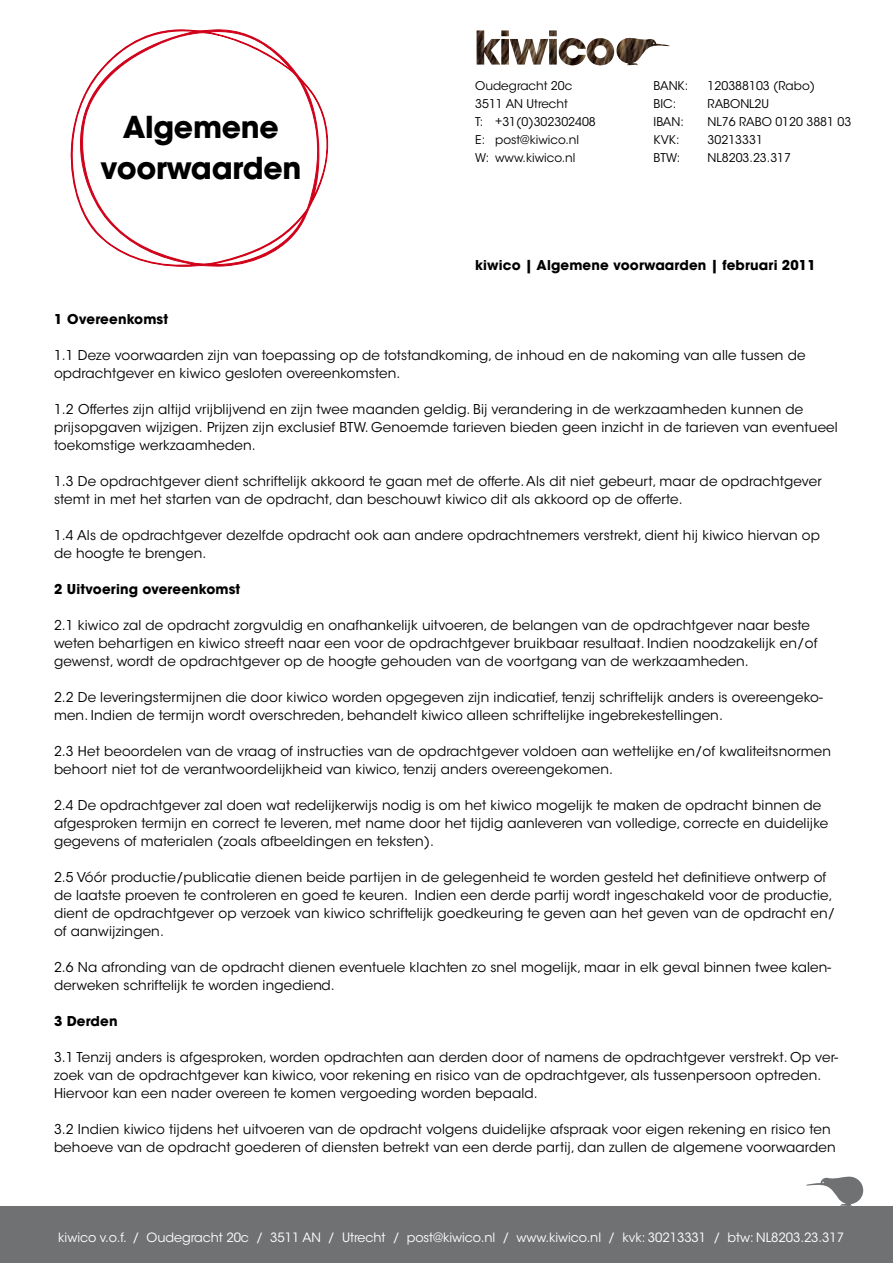
<style>
.page{position:relative;width:893px;height:1263px;background:#fff}
.page>*{position:absolute;margin:0;border:0;box-sizing:border-box;transform-origin:0 0}
.t1{font:700 30px/40.5px "ITC Avant Garde Std";letter-spacing:-.01em;color:#000;text-align:center}
.t2{font:13.5px/18px "ITC Avant Garde Std";letter-spacing:.01em;color:#000}
.t3{font:700 13.5px "ITC Avant Garde Std";letter-spacing:.01em;color:#000}
.t4{font:12.75px "ITC Avant Garde Std";letter-spacing:-.005em;color:#fff}
.t5{font:12px/18px "ITC Avant Garde Std";color:#000}
</style>
<div class="page">
<div style="left:0;top:1206px;width:893px;height:57px;background:#707172"></div>
<svg style="left:806px;top:1176px;width:58px;height:30px"></svg>
<svg style="left:70px;top:29px;width:259px;height:238px"></svg>
<img style="left:477px;top:30px;width:193px;height:36px">
<h1 class="t1" style="left:100px;top:107px;width:203px">Algemene voorwaarden</h1>
<p class="t5" style="left:475px;top:77px;width:122px">Oudegracht 20c<br>3511 AN Utrecht<br>T: +31(0)302302408<br>E: post@kiwico.nl<br>W: www.kiwico.nl</p>
<p class="t5" style="left:654px;top:77px;width:36px">BANK:</p>
<p class="t5" style="left:708px;top:77px;width:109px">120388103 (Rabo)</p>
<p class="t5" style="left:654px;top:95px;width:24px">BIC:</p>
<p class="t5" style="left:708px;top:95px;width:63px">RABONL2U</p>
<p class="t5" style="left:654px;top:113px;width:32px">IBAN:</p>
<p class="t5" style="left:708px;top:113px;width:145px">NL76 RABO 0120 3881 03</p>
<p class="t5" style="left:654px;top:131px;width:27px">KVK:</p>
<p class="t5" style="left:708px;top:131px;width:57px">30213331</p>
<p class="t5" style="left:654px;top:149px;width:28px">BTW:</p>
<p class="t5" style="left:708px;top:149px;width:85px">NL8203.23.317</p>
<p class="t3" style="left:475px;top:256px;width:342px">kiwico | Algemene voorwaarden | februari 2011</p>
<p class="t3" style="left:54px;top:310px;width:116px">1 Overeenkomst</p>
<p class="t2" style="left:54px;top:346px;width:753px">1.1 Deze voorwaarden zijn van toepassing op de totstandkoming, de inhoud en de nakoming van alle tussen de opdrachtgever en kiwico gesloten overeenkomsten.</p>
<p class="t2" style="left:54px;top:400px;width:785px">1.2 Offertes zijn altijd vrijblijvend en zijn twee maanden geldig. Bij verandering in de werkzaamheden kunnen de prijsopgaven wijzigen. Prijzen zijn exclusief BTW. Genoemde tarieven bieden geen inzicht in de tarieven van eventueel toekomstige werkzaamheden.</p>
<p class="t2" style="left:54px;top:472px;width:769px">1.3 De opdrachtgever dient schriftelijk akkoord te gaan met de offerte. Als dit niet gebeurt, maar de opdrachtgever stemt in met het starten van de opdracht, dan beschouwt kiwico dit als akkoord op de offerte.</p>
<p class="t2" style="left:54px;top:526px;width:767px">1.4 Als de opdrachtgever dezelfde opdracht ook aan andere opdrachtnemers verstrekt, dient hij kiwico hiervan op de hoogte te brengen.</p>
<p class="t3" style="left:54px;top:580px;width:188px">2 Uitvoering overeenkomst</p>
<p class="t2" style="left:54px;top:616px;width:765px">2.1 kiwico zal de opdracht zorgvuldig en onafhankelijk uitvoeren, de belangen van de opdrachtgever naar beste weten behartigen en kiwico streeft naar een voor de opdrachtgever bruikbaar resultaat. Indien noodzakelijk en/of gewenst, wordt de opdrachtgever op de hoogte gehouden van de voortgang van de werkzaamheden.</p>
<p class="t2" style="left:54px;top:688px;width:770px">2.2 De leveringstermijnen die door kiwico worden opgegeven zijn indicatief, tenzij schriftelijk anders is overeengeko&shy;men. Indien de termijn wordt overschreden, behandelt kiwico alleen schriftelijke ingebrekestellingen.</p>
<p class="t2" style="left:54px;top:742px;width:779px">2.3 Het beoordelen van de vraag of instructies van de opdrachtgever voldoen aan wettelijke en/of kwaliteitsnormen behoort niet tot de verantwoordelijkheid van kiwico, tenzij anders overeengekomen.</p>
<p class="t2" style="left:54px;top:796px;width:776px">2.4 De opdrachtgever zal doen wat redelijkerwijs nodig is om het kiwico mogelijk te maken de opdracht binnen de afgesproken termijn en correct te leveren, met name door het tijdig aanleveren van volledige, correcte en duidelijke gegevens of materialen (zoals afbeeldingen en teksten).</p>
<p class="t2" style="left:54px;top:868px;width:783px">2.5 Vóór productie/publicatie dienen beide partijen in de gelegenheid te worden gesteld het definitieve ontwerp of de laatste proeven te controleren en goed te keuren. Indien een derde partij wordt ingeschakeld voor de productie, dient de opdrachtgever op verzoek van kiwico schriftelijk goedkeuring te geven aan het geven van de opdracht en/ of aanwijzingen.</p>
<p class="t2" style="left:54px;top:958px;width:779px">2.6 Na afronding van de opdracht dienen eventuele klachten zo snel mogelijk, maar in elk geval binnen twee kalen&shy;derweken schriftelijk te worden ingediend.</p>
<p class="t3" style="left:54px;top:1012px;width:65px">3 Derden</p>
<p class="t2" style="left:54px;top:1048px;width:786px">3.1 Tenzij anders is afgesproken, worden opdrachten aan derden door of namens de opdrachtgever verstrekt. Op ver&shy;zoek van de opdrachtgever kan kiwico, voor rekening en risico van de opdrachtgever, als tussenpersoon optreden.<br>Hiervoor kan een nader overeen te komen vergoeding worden bepaald.</p>
<p class="t2" style="left:54px;top:1120px;width:783px">3.2 Indien kiwico tijdens het uitvoeren van de opdracht volgens duidelijke afspraak voor eigen rekening en risico ten behoeve van de opdracht goederen of diensten betrekt van een derde partij, dan zullen de algemene voorwaarden</p>
<p class="t4" style="left:58px;top:1230px;width:787px">kiwico v.o.f. / Oudegracht 20c / 3511 AN / Utrecht / post@kiwico.nl / www.kiwico.nl / kvk: 30213331 / btw: NL8203.23.317</p>
</div>
